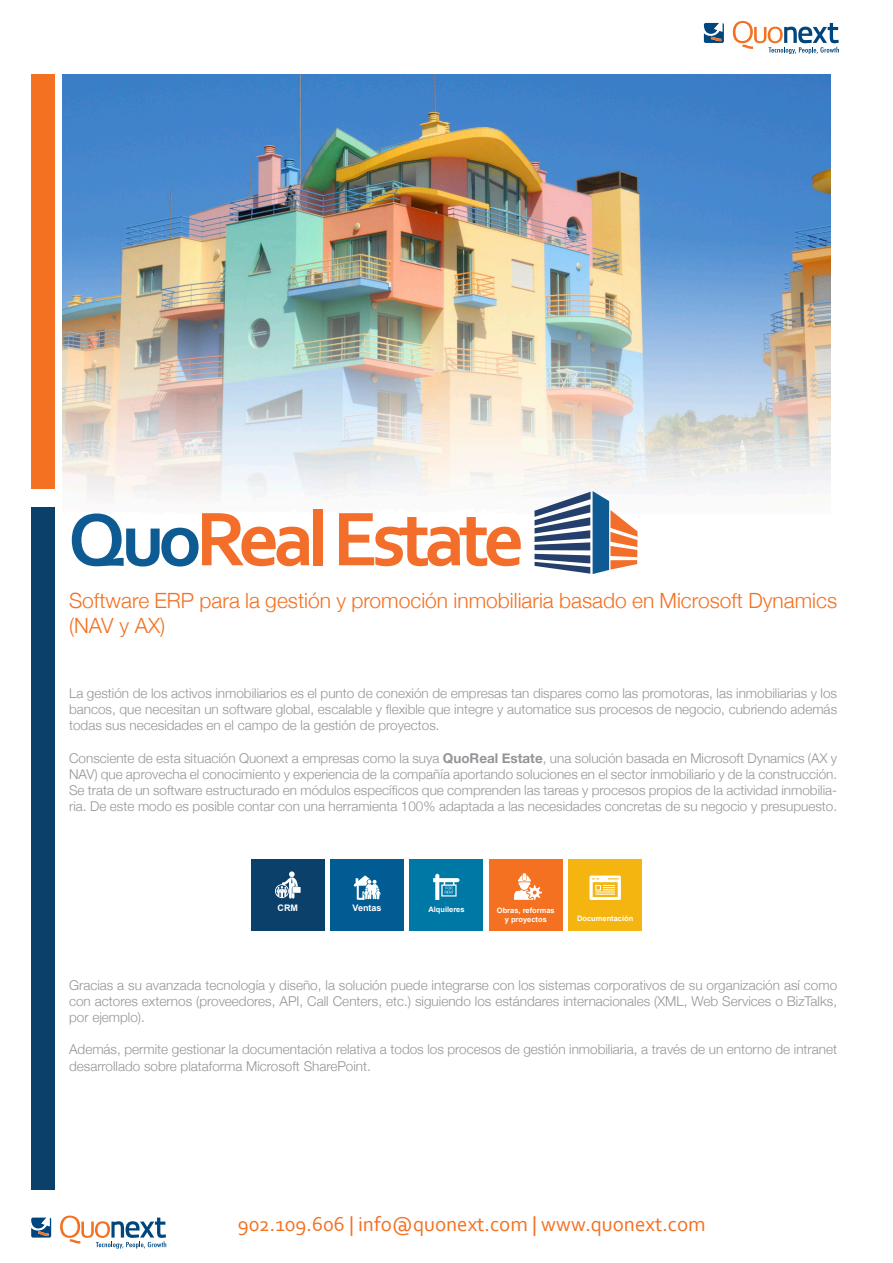
<style>
.page{position:relative;width:893px;height:1263px;background:#fff}
.page>*{position:absolute;margin:0;border:0;box-sizing:border-box;transform-origin:0 0}
.t1{font:300 21px/25.2px "Helvetica Neue";color:#f37121}
.t2{font:21px "Corbel";color:#f37121}
.t3{font:300 13.5px/16.2px "Helvetica Neue";color:#939598}
.t4{font:700 9px "Arial";color:#fff}
.t5{font:700 7.5px/9px "Arial";color:#fff;text-align:center}
.s1{font-weight:700}
</style>
<div class="page">
<div style="left:31px;top:508px;width:24px;height:682px;background:#0b406a"></div>
<div style="left:31px;top:74px;width:24px;height:415px;background:#f37121"></div>
<svg style="left:704px;top:23px;width:20px;height:20px"></svg>
<svg style="left:733px;top:21px;width:106px;height:33px"></svg>
<svg style="left:31px;top:1217px;width:20px;height:20px"></svg>
<svg style="left:60px;top:1215px;width:106px;height:33px"></svg>
<img style="left:62px;top:75px;width:768px;height:459px">
<svg style="left:534px;top:491px;width:103px;height:83px"></svg>
<svg style="left:72px;top:513px;width:237px;height:53px"></svg>
<div style="left:314px;top:509px;width:9px;height:56px;background:#f36e2a"></div>
<svg style="left:339px;top:513px;width:182px;height:53px"></svg>
<div style="left:251px;top:859px;width:73px;height:71px;background:#0b406a"></div>
<svg style="left:275px;top:871px;width:26px;height:27px"></svg>
<div style="left:330px;top:859px;width:74px;height:71px;background:#015c93"></div>
<svg style="left:354px;top:875px;width:26px;height:25px"></svg>
<div style="left:410px;top:859px;width:73px;height:71px;background:#0078a5"></div>
<svg style="left:433px;top:873px;width:27px;height:27px"></svg>
<div style="left:489px;top:859px;width:73px;height:71px;background:#f37121"></div>
<svg style="left:514px;top:873px;width:28px;height:27px"></svg>
<div style="left:568px;top:859px;width:74px;height:71px;background:#f4b511"></div>
<svg style="left:589px;top:875px;width:32px;height:25px"></svg>
<p class="t1" style="left:69px;top:587px;width:770px">Software ERP para la gestión y promoción inmobiliaria basado en Microsoft Dynamics (NAV y AX)</p>
<p class="t3" style="left:69px;top:685px;width:770px;text-align:justify">La gestión de los activos inmobiliarios es el punto de conexión de empresas tan dispares como las promotoras, las inmobiliarias y los bancos, que necesitan un software global, escalable y flexible que integre y automatice sus procesos de negocio, cubriendo además todas sus necesidades en el campo de la gestión de proyectos.</p>
<p class="t3" style="left:69px;top:749px;width:770px">Consciente de esta situación Quonext a empresas como la suya <span class="s1">QuoReal Estate</span>, una solución basada en Microsoft Dynamics (AX y<br>NAV) que aprovecha el conocimiento y experiencia de la compañía aportando soluciones en el sector inmobiliario y de la construcción.</p>
<p class="t3" style="left:69px;top:782px;width:770px">Se trata de un software estructurado en módulos específicos que comprenden las tareas y procesos propios de la actividad inmobilia&shy;ria. De este modo es posible contar con una herramienta 100% adaptada a las necesidades concretas de su negocio y presupuesto.</p>
<p class="t4" style="left:278px;top:902px;width:22px">CRM</p>
<p class="t4" style="left:353px;top:902px;width:31px">Ventas</p>
<p class="t5" style="left:428px;top:905px;width:38px">Alquileres</p>
<p class="t5" style="left:497px;top:906px;width:59px">Obras, reformas y proyectos</p>
<p class="t5" style="left:577px;top:914px;width:58px">Documentación</p>
<p class="t3" style="left:69px;top:976px;width:770px;text-align:justify">Gracias a su avanzada tecnología y diseño, la solución puede integrarse con los sistemas corporativos de su organización así como con actores externos (proveedores, API, Call Centers, etc.) siguiendo los estándares internacionales (XML, Web Services o BizTalks, por ejemplo).</p>
<p class="t3" style="left:69px;top:1041px;width:770px">Además, permite gestionar la documentación relativa a todos los procesos de gestión inmobiliaria, a través de un entorno de intranet desarrollado sobre plataforma Microsoft SharePoint.</p>
<h1 class="t2" style="left:238px;top:1211px;width:469px">902.109.606 | info@quonext.com | www.quonext.com</h1>
</div>
